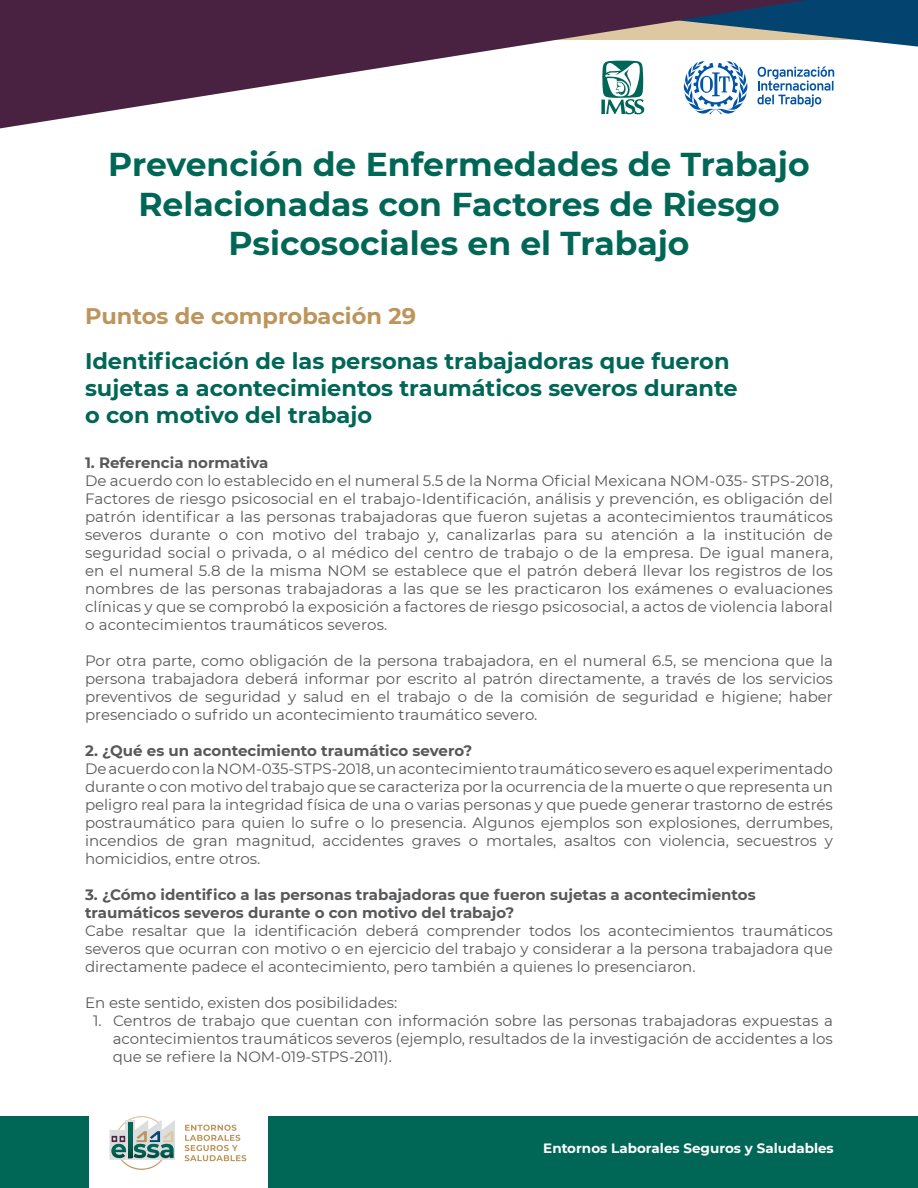
<style>
.page{position:relative;width:918px;height:1188px;background:#fff}
.page>*{position:absolute;margin:0;border:0;box-sizing:border-box;transform-origin:0 0}
.titulo_principal{font:700 33px/39.6px "Montserrat";color:#006756;text-align:center}
.titulo_secundario{font:700 22.5px/27px "Montserrat";color:#006756}
.titulo_dorado_inicio{font:700 22.5px "Montserrat";color:#bd955c}
.txt{font:15px/18px "Montserrat";color:#57585a;text-align:justify}
.a{font:15px/18px "Montserrat";color:#57585a;text-align:justify}
.negritas_txt{font:700 15px/18px "Montserrat";color:#57585a}
.t1{font:700 13.5px "Montserrat";color:#fff}
</style>
<div class="page">
<div style="left:268px;top:1116px;width:650px;height:72px;background:#006756"></div>
<div style="left:0;top:1116px;width:88px;height:72px;background:#006756"></div>
<svg style="left:0;top:0;width:918px;height:129px"></svg>
<svg style="left:185px;top:1125px;width:61px;height:36px"></svg>
<svg style="left:110px;top:1116px;width:65px;height:54px"></svg>
<p class="titulo_principal" style="left:108px;top:143px;width:703px">Prevención de Enfermedades de Trabajo<br>Relacionadas con Factores de Riesgo<br>Psicosociales en el Trabajo</p>
<p class="titulo_dorado_inicio" style="left:85px;top:300px;width:332px">Puntos de comprobación 29</p>
<p class="titulo_secundario" style="left:85px;top:346px;width:654px">Identificación de las personas trabajadoras que fueron sujetas a acontecimientos traumáticos severos durante o con motivo del trabajo</p>
<p class="negritas_txt" style="left:85px;top:453px;width:185px">1. Referencia normativa</p>
<p class="txt" style="left:85px;top:471px;width:749px">De acuerdo con lo establecido en el numeral 5.5 de la Norma Oficial Mexicana NOM-035- STPS-2018, Factores de riesgo psicosocial en el trabajo-Identificación, análisis y prevención, es obligación del patrón identificar a las personas trabajadoras que fueron sujetas a acontecimientos traumáticos severos durante o con motivo del trabajo y, canalizarlas para su atención a la institución de seguridad social o privada, o al médico del centro de trabajo o de la empresa. De igual manera, en el numeral 5.8 de la misma NOM se establece que el patrón deberá llevar los registros de los nombres de las personas trabajadoras a las que se les practicaron los exámenes o evaluaciones clínicas y que se comprobó la exposición a factores de riesgo psicosocial, a actos de violencia laboral o acontecimientos traumáticos severos.</p>
<p class="txt" style="left:85px;top:651px;width:749px">Por otra parte, como obligación de la persona trabajadora, en el numeral 6.5, se menciona que la persona trabajadora deberá informar por escrito al patrón directamente, a través de los servicios preventivos de seguridad y salud en el trabajo o de la comisión de seguridad e higiene; haber presenciado o sufrido un acontecimiento traumático severo.</p>
<p class="negritas_txt" style="left:85px;top:741px;width:389px">2. ¿Qué es un acontecimiento traumático severo?</p>
<p class="txt" style="left:85px;top:759px;width:749px">De acuerdo con la NOM-035-STPS-2018, un acontecimiento traumático severo es aquel experimentado durante o con motivo del trabajo que se caracteriza por la ocurrencia de la muerte o que representa un peligro real para la integridad física de una o varias personas y que puede generar trastorno de estrés postraumático para quien lo sufre o lo presencia. Algunos ejemplos son explosiones, derrumbes, incendios de gran magnitud, accidentes graves o mortales, asaltos con violencia, secuestros y homicidios, entre otros.</p>
<p class="negritas_txt" style="left:85px;top:885px;width:672px">3. ¿Cómo identifico a las personas trabajadoras que fueron sujetas a acontecimientos traumáticos severos durante o con motivo del trabajo?</p>
<p class="txt" style="left:85px;top:921px;width:749px">Cabe resaltar que la identificación deberá comprender todos los acontecimientos traumáticos severos que ocurran con motivo o en ejercicio del trabajo y considerar a la persona trabajadora que directamente padece el acontecimiento, pero también a quienes lo presenciaron.</p>
<p class="txt" style="left:85px;top:993px;width:314px">En este sentido, existen dos posibilidades:</p>
<p class="a" style="left:113px;top:1011px;width:722px;text-indent:-20px">1. Centros de trabajo que cuentan con información sobre las personas trabajadoras expuestas a acontecimientos traumáticos severos (ejemplo, resultados de la investigación de accidentes a los que se refiere la NOM-019-STPS-2011).</p>
<p class="t1" style="left:543px;top:1138px;width:292px">Entornos Laborales Seguros y Saludables</p>
</div>
